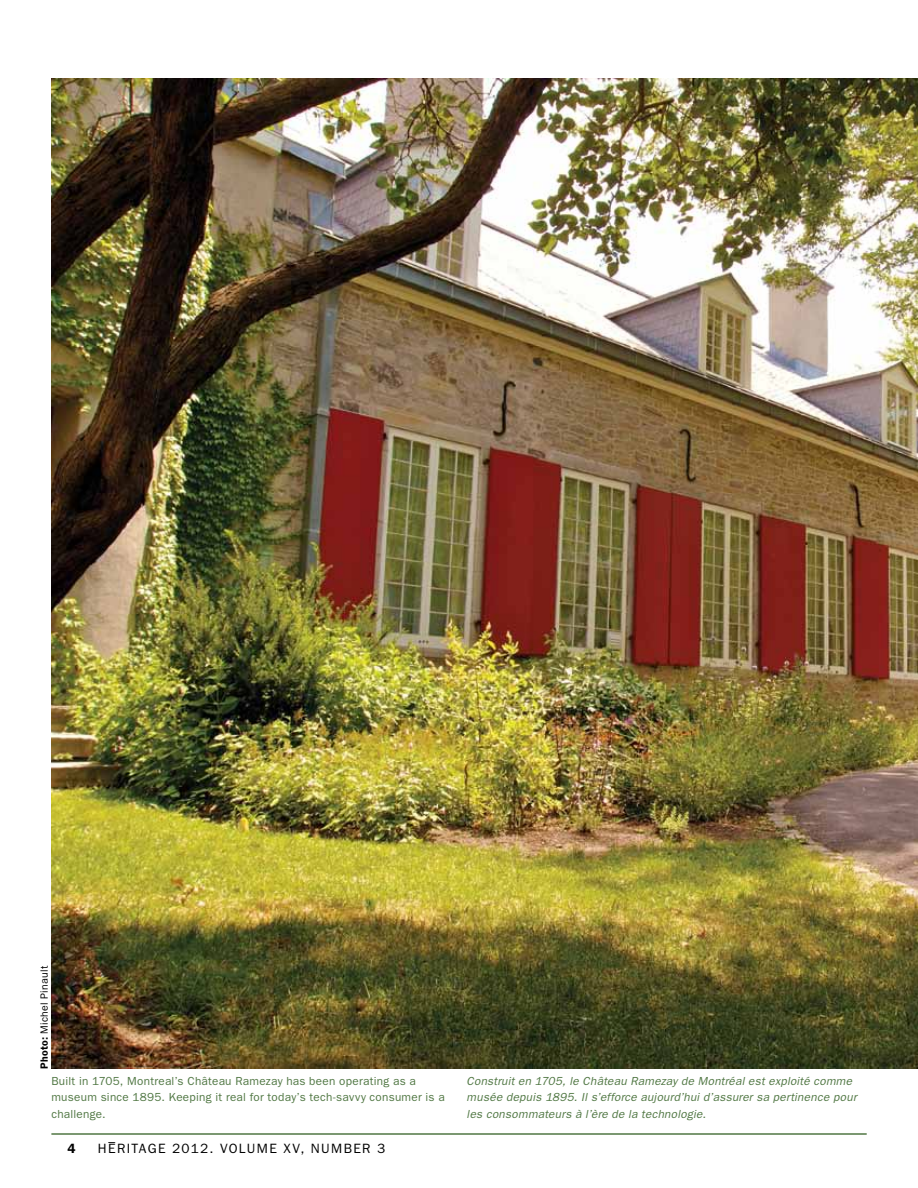
<style>
.page{position:relative;width:918px;height:1188px;background:#fff}
.page>*{position:absolute;margin:0;border:0;box-sizing:border-box;transform-origin:0 0}
.t1{font:13.5px "Franklin Gothic";letter-spacing:.1em;color:#000}
.t2{font:600 13.5px "Franklin Gothic";color:#000}
.t3{font:italic 11.7px/16.5px "Franklin Gothic";letter-spacing:.02em;color:#507743}
.t4{font:11.7px/16.5px "Franklin Gothic";letter-spacing:.025em;color:#507743}
.t5{font:10.5px "Franklin Gothic";letter-spacing:.025em;color:#000}
.s1{font-weight:600}
</style>
<div class="page">
<img style="left:51px;top:79px;width:867px;height:990px">
<hr style="left:51px;top:1133px;width:816px;height:2px;background:#507743">
<p class="t5" style="left:38px;top:1069px;width:104px;rotate:-90deg"><span class="s1">Photo:</span> Michel Pinault</p>
<p class="t4" style="left:51px;top:1072px;width:395px">Built in 1705, Montreal’s Château Ramezay has been operating as a museum since 1895. Keeping it real for today’s tech-savvy consumer is a challenge.</p>
<p class="t3" style="left:467px;top:1072px;width:392px">Construit en 1705, le Château Ramezay de Montréal est exploité comme musée depuis 1895. Il s’efforce aujourd’hui d’assurer sa pertinence pour les consommateurs à l’ère de la technologie.</p>
<p class="t1" style="left:109px;top:1133px;width:8px">–</p>
<p class="t2" style="left:68px;top:1141px;width:10px">4</p>
<p class="t1" style="left:98px;top:1141px;width:289px">HERITAGE 2012. VOLUME XV, NUMBER 3</p>
</div>
